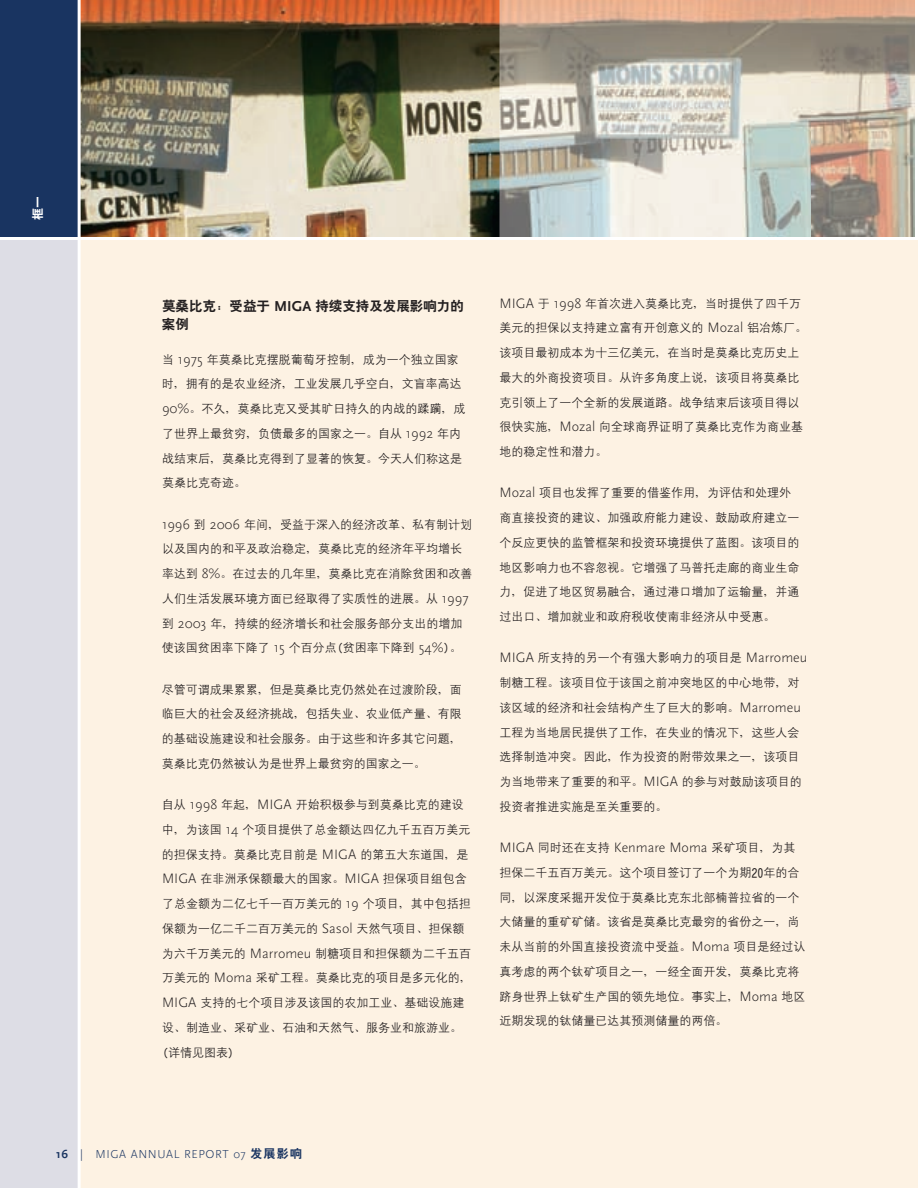
<style>
.page{position:relative;width:918px;height:1188px;background:#fdf2e3}
.page>*{position:absolute;margin:0;border:0;box-sizing:border-box;transform-origin:0 0}
.t1{font:300 14.25px "Scala Sans";color:#231f20}
.t2{font:13.5px/18px "Heiti CSEG Bold GB";color:#231f20}
.t3{font:12px/24.8px "Denshan CSEG Medium GB";color:#231f20}
.t4{font:300 12px "Scala Sans";letter-spacing:.05em;color:#193461}
.t5{font:12px "Heiti CSEG Bold GB";color:#fff}
.s1{font-family:"Scala Sans Caps";font-weight:700;font-size:15px}
.s2{font-family:"Scala Sans";font-weight:300;font-size:14.25px}
.s3{font-family:"Denshan CSEG Medium GB";font-weight:400;font-size:12px}
.s4{font-weight:700}
.s5{font-family:"Heiti CSEG Bold GB";font-weight:400}
</style>
<div class="page">
<div style="left:0;top:240px;width:81px;height:948px;background:#dddde5"></div>
<img style="left:81px;top:0;width:419px;height:240px">
<div style="left:0;top:0;width:81px;height:240px;background:#193461"></div>
<svg style="left:500px;top:0;width:418px;height:240px"></svg>
<p class="t5" style="left:32px;top:220px;width:25px;rotate:-90deg">框一</p>
<p class="t2" style="left:162px;top:297px;width:303px">莫桑比克：受益于 <span class="s1">MIGA</span> 持续支持及发展影响力的案例</p>
<p class="t3" style="left:162px;top:347px;width:305px">当 <span class="s2">1975</span> 年莫桑比克摆脱葡萄牙控制，成为一个独立国家时，拥有的是农业经济，工业发展几乎空白，文盲率高达<br><span class="s2">90%</span>。不久，莫桑比克又受其旷日持久的内战的蹂躏，成了世界上最贫穷，负债最多的国家之一。自从 <span class="s2">1992</span> 年内战结束后，莫桑比克得到了显著的恢复。今天人们称这是莫桑比克奇迹。</p>
<p class="t3" style="left:162px;top:512px;width:312px"><span class="s2">1996</span> 到 <span class="s2">2006</span> 年间，受益于深入的经济改革、私有制计划以及国内的和平及政治稳定，莫桑比克的经济年平均增长率达到 <span class="s2">8%</span>。在过去的几年里，莫桑比克在消除贫困和改善人们生活发展环境方面已经取得了实质性的进展。从 <span class="s2">1997</span>到 <span class="s2">2003</span> 年，持续的经济增长和社会服务部分支出的增加使该国贫困率下降了 <span class="s2">15</span> 个百分点(贫困率下降到 <span class="s2">54%</span>)。</p>
<p class="t3" style="left:162px;top:677px;width:301px;text-align:justify">尽管可谓成果累累，但是莫桑比克仍然处在过渡阶段，面临巨大的社会及经济挑战，包括失业、农业低产量、有限的基础设施建设和社会服务。由于这些和许多其它问题，莫桑比克仍然被认为是世界上最贫穷的国家之一。</p>
<p class="t3" style="left:162px;top:792px;width:312px">自从 <span class="s2">1998</span> 年起，<span class="s2">MIGA</span> 开始积极参与到莫桑比克的建设中，为该国 <span class="s2">14</span> 个项目提供了总金额达四亿九千五百万美元的担保支持。莫桑比克目前是 <span class="s2">MIGA</span> 的第五大东道国，是<br><span class="s2">MIGA</span> 在非洲承保额最大的国家。<span class="s2">MIGA</span> 担保项目组包含了总金额为二亿七千一百万美元的 <span class="s2">19</span> 个项目，其中包括担保额为一亿二千二百万美元的 <span class="s2">Sasol</span> 天然气项目、担保额为六千万美元的 <span class="s2">Marromeu</span> 制糖项目和担保额为二千五百万美元的 <span class="s2">Moma</span> 采矿工程。莫桑比克的项目是多元化的，<br><span class="s2">MIGA</span> 支持的七个项目涉及该国的农加工业、基础设施建设、制造业、采矿业、石油和天然气、服务业和旅游业。<br>(详情见图表)</p>
<p class="t3" style="left:499px;top:291px;width:309px"><span class="s2">MIGA</span> 于 <span class="s2">1998</span> 年首次进入莫桑比克，当时提供了四千万美元的担保以支持建立富有开创意义的 <span class="s2">Mozal</span> 铝冶炼厂。该项目最初成本为十三亿美元，在当时是莫桑比克历史上最大的外商投资项目。从许多角度上说，该项目将莫桑比克引领上了一个全新的发展道路。战争结束后该项目得以很快实施，<span class="s2">Mozal</span> 向全球商界证明了莫桑比克作为商业基地的稳定性和潜力。</p>
<p class="t3" style="left:500px;top:480px;width:302px"><span class="s2">Mozal</span> 项目也发挥了重要的借鉴作用，为评估和处理外商直接投资的建议、加强政府能力建设、鼓励政府建立一个反应更快的监管框架和投资环境提供了蓝图。该项目的地区影响力也不容忽视。它增强了马普托走廊的商业生命力，促进了地区贸易融合，通过港口增加了运输量，并通过出口、增加就业和政府税收使南非经济从中受惠。</p>
<p class="t3" style="left:500px;top:645px;width:309px"><span class="s2">MIGA</span> 所支持的另一个有强大影响力的项目是 <span class="s2">Marromeu</span>制糖工程。该项目位于该国之前冲突地区的中心地带，对该区域的经济和社会结构产生了巨大的影响。<span class="s2">Marromeu</span>工程为当地居民提供了工作，在失业的情况下，这些人会选择制造冲突。因此，作为投资的附带效果之一，该项目为当地带来了重要的和平。<span class="s2">MIGA</span> 的参与对鼓励该项目的投资者推进实施是至关重要的。</p>
<p class="t1" style="left:500px;top:840px;width:297px">MIGA <span class="s3">同时还在支持</span> Kenmare Moma <span class="s3">采矿项目，为其</span></p>
<p class="t3" style="left:499px;top:860px;width:308px">担保二千五百万美元。这个项目签订了一个为期20年的合同，以深度采掘开发位于莫桑比克东北部楠普拉省的一个大储量的重矿矿储。该省是莫桑比克最穷的省份之一，尚未从当前的外国直接投资流中受益。<span class="s2">Moma</span> 项目是经过认真考虑的两个钛矿项目之一，一经全面开发，莫桑比克将跻身世界上钛矿生产国的领先地位。事实上，<span class="s2">Moma</span> 地区近期发现的钛储量已达其预测储量的两倍。</p>
<p class="t4" style="left:56px;top:1148px;width:247px"><span class="s4">16</span> | MIGA AnnUAL REPORT 07 <span class="s5">发展影响</span></p>
</div>
